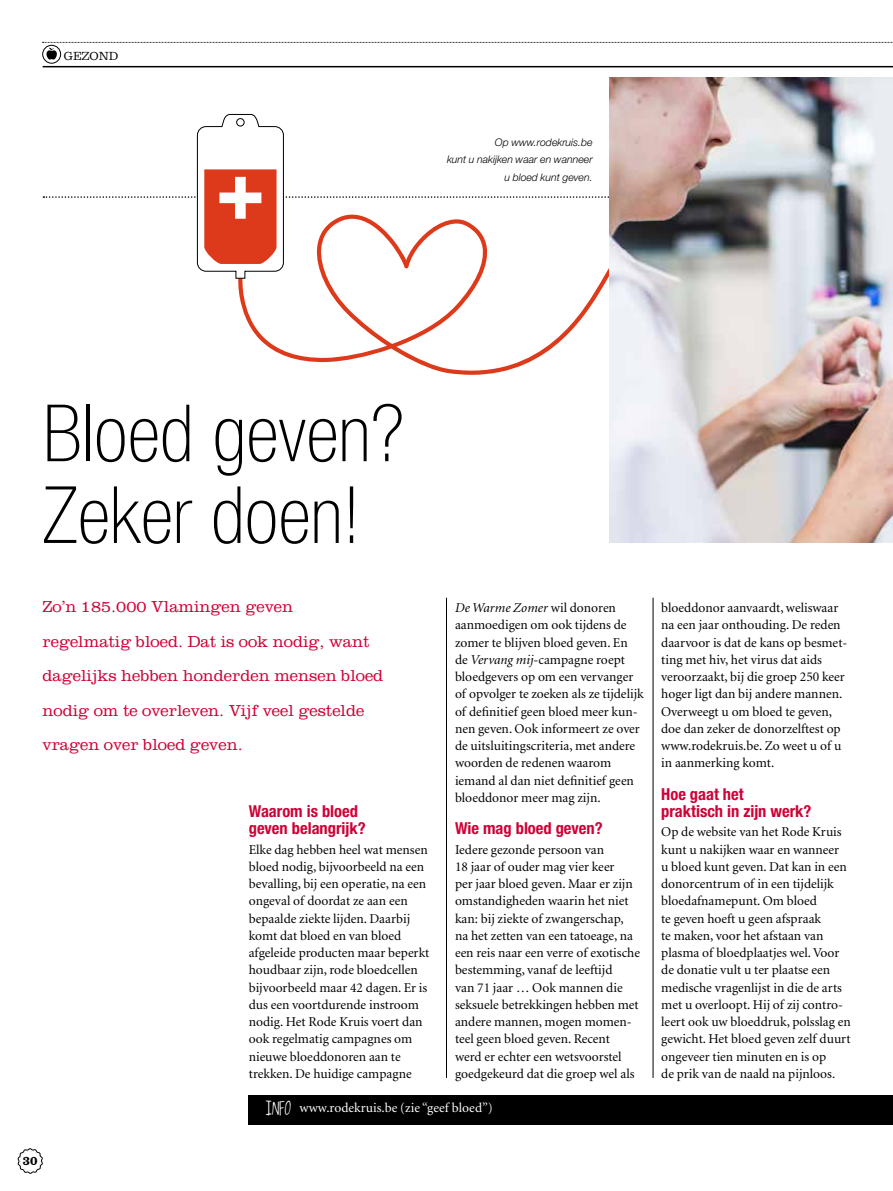
<style>
.page{position:relative;width:893px;height:1191px;background:#fff}
.page>*{position:absolute;margin:0;border:0;box-sizing:border-box;transform-origin:0 0}
.t1{font:100 condensed 79.05px/81.8px "Helvetica Neue LT Std";color:#000}
.t2{font:300 16.5px/34.5px "Clarendon";color:#ce0237}
.t3{font:700 condensed 16.5px/17.2px "Helvetica Neue LT Std";color:#ce0237}
.t4{font:13.5px/17.2px "Minion LT";color:#000}
.t5{font:13.5px "Minion LT";color:#fff}
.t6{font:italic 300 10.5px/17.2px "Helvetica Neue LT Std";color:#000;text-align:right}
.t7{font:10.5px "Belizio";color:#000}
.t8{font:700 10.5px "Belizio";color:#000}
.s1{font-style:italic}
.s2{font-family:"Overth E Mo On";font-size:22.5px}
</style>
<div class="page">
<hr style="left:43px;top:66px;width:850px;height:1px;background:#000">
<div style="left:249px;top:1095px;width:644px;height:30px;background:#000"></div>
<svg style="left:43px;top:42px;width:850px;height:17px"></svg>
<div style="left:43px;top:45px;width:18px;height:18px;border:1px solid #000;border-radius:50%"></div>
<svg style="left:18px;top:1148px;width:25px;height:25px"></svg>
<hr style="left:653px;top:597px;width:1px;height:481px;background:#000">
<hr style="left:446px;top:597px;width:1px;height:481px;background:#000">
<svg style="left:238px;top:279px;width:372px;height:103px"></svg>
<svg style="left:43px;top:114px;width:567px;height:165px"></svg>
<img style="left:610px;top:77px;width:283px;height:466px">
<p class="t7" style="left:64px;top:49px;width:56px">GEZOND</p>
<p class="t6" style="left:447px;top:134px;width:147px">Op www.rodekruis.be<br>kunt u nakijken waar en wanneer u bloed kunt geven.</p>
<h1 class="t1" style="left:43px;top:392px;width:363px">Bloed geven?<br>Zeker doen!</h1>
<p class="t2" style="left:43px;top:589px;width:342px">Zo’n 185.000 Vlamingen geven regelmatig bloed. Dat is ook nodig, want dagelijks hebben honderden mensen bloed nodig om te overleven. Vijf veel gestelde vragen over bloed geven.</p>
<p class="t3" style="left:249px;top:802px;width:118px">Waarom is bloed geven belangrijk?</p>
<p class="t4" style="left:249px;top:841px;width:182px">Elke dag hebben heel wat mensen bloed nodig, bijvoorbeeld na een bevalling, bij een operatie, na een ongeval of doordat ze aan een bepaalde ziekte lijden. Daarbij komt dat bloed en van bloed afgeleide producten maar beperkt houdbaar zijn, rode bloedcellen bijvoorbeeld maar 42 dagen. Er is dus een voortdurende instroom nodig. Het Rode Kruis voert dan ook regelmatig campagnes om nieuwe bloeddonoren aan te trekken. De huidige campagne</p>
<p class="t4" style="left:455px;top:599px;width:190px"><span class="s1">De Warme Zomer</span> wil donoren aanmoedigen om ook tijdens de zomer te blijven bloed geven. En de <span class="s1">Vervang mij</span>-campagne roept bloedgevers op om een vervanger of opvolger te zoeken als ze tijdelijk of definitief geen bloed meer kun&shy;nen geven. Ook informeert ze over de uitsluitingscriteria, met andere woorden de redenen waarom iemand al dan niet definitief geen bloeddonor meer mag zijn.</p>
<p class="t3" style="left:455px;top:819px;width:149px">Wie mag bloed geven?</p>
<p class="t4" style="left:455px;top:841px;width:187px">Iedere gezonde persoon van<br>18 jaar of ouder mag vier keer<br>per jaar bloed geven. Maar er zijn omstandigheden waarin het niet kan: bij ziekte of zwangerschap, na het zetten van een tatoeage, na een reis naar een verre of exotische bestemming, vanaf de leeftijd<br>van 71 jaar … Ook mannen die seksuele betrekkingen hebben met andere mannen, mogen momen&shy;teel geen bloed geven. Recent werd er echter een wetsvoorstel goedgekeurd dat die groep wel als</p>
<p class="t8" style="left:23px;top:1153px;width:16px">30</p>
<p class="t5" style="left:266px;top:1101px;width:229px"><span class="s2">INFO</span> www.rodekruis.be (zie “geef bloed”)</p>
<p class="t4" style="left:661px;top:599px;width:188px">bloeddonor aanvaardt, weliswaar na een jaar onthouding. De reden daarvoor is dat de kans op besmet&shy;ting met hiv, het virus dat aids veroorzaakt, bij die groep 250 keer hoger ligt dan bij andere mannen.<br>Overweegt u om bloed te geven, doe dan zeker de donorzelftest op www.rodekruis.be. Zo weet u of u in aanmerking komt.</p>
<p class="t3" style="left:661px;top:785px;width:152px">Hoe gaat het<br>praktisch in zijn werk?</p>
<p class="t4" style="left:661px;top:824px;width:191px">Op de website van het Rode Kruis kunt u nakijken waar en wanneer<br>u bloed kunt geven. Dat kan in een donorcentrum of in een tijdelijk bloedafnamepunt. Om bloed<br>te geven hoeft u geen afspraak<br>te maken, voor het afstaan van plasma of bloedplaatjes wel. Voor de donatie vult u ter plaatse een medische vragenlijst in die de arts met u overloopt. Hij of zij contro&shy;leert ook uw bloeddruk, polsslag en gewicht. Het bloed geven zelf duurt ongeveer tien minuten en is op<br>de prik van de naald na pijnloos.</p>
</div>
